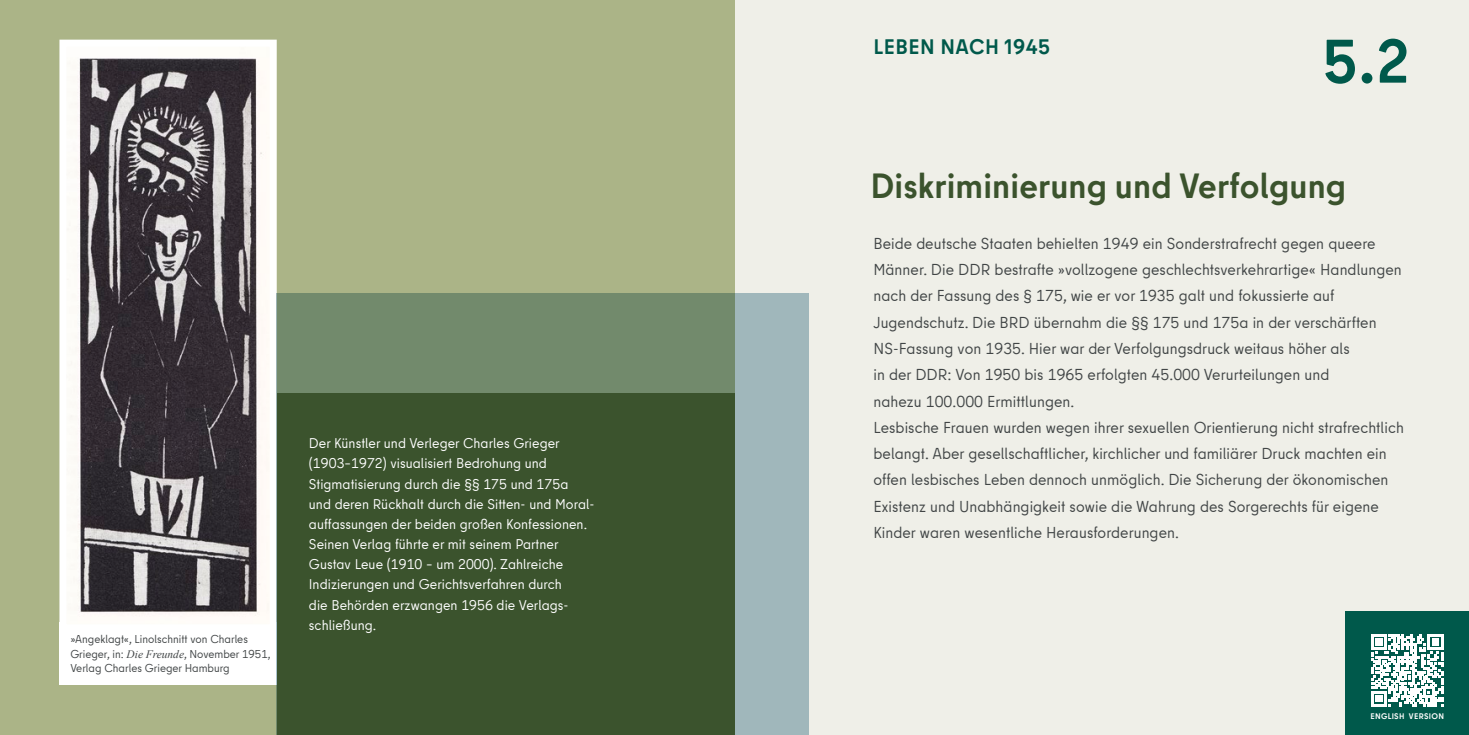
<style>
.page{position:relative;width:1469px;height:735px;background:#fff}
.page>*{position:absolute;margin:0;border:0;box-sizing:border-box;transform-origin:0 0}
.t1{font:700 61.25px "Berlin Type";color:#00594b}
.t2{font:700 35px "Berlin Type";letter-spacing:.005em;color:#3b532d}
.t3{font:700 21px "Berlin Type";letter-spacing:.025em;color:#00594b}
.t4{font:15.75px/26.2px "Berlin Type Office";letter-spacing:.005em;color:#414546}
.t5{font:14px/20.1px "Berlin Type Office";letter-spacing:.005em;color:#fff}
.t6{font:11.38px/14.3px "Berlin Type Office";color:#414546}
.t7{font:700 8.05px "Berlin Type";letter-spacing:.03em;color:#fff}
.s1{font-family:"Times New Roman";font-style:italic}
</style>
<div class="page">
<div style="left:734px;top:0;width:734px;height:734px;background:#efefe8"></div>
<div style="left:0;top:0;width:734px;height:734px;background:#abb487"></div>
<div style="left:1345px;top:611px;width:123px;height:123px;background:#00594b"></div>
<svg style="left:1371px;top:634px;width:72px;height:71px"></svg>
<div style="left:60px;top:622px;width:220px;height:63px;background:#fff"></div>
<svg style="left:59px;top:39px;width:218px;height:595px;background:#7d787b"></svg>
<svg style="left:277px;top:293px;width:532px;height:441px;background:#839b8a"></svg>
<div style="left:277px;top:393px;width:457px;height:341px;background:#3b532d"></div>
<p class="t6" style="left:70px;top:631px;width:202px">»Angeklagt«, Linolschnitt von Charles<br>Grieger, in: <span class="s1">Die Freunde</span>, November 1951,<br>Verlag Charles Grieger Hamburg</p>
<p class="t5" style="left:309px;top:433px;width:287px">Der Künstler und Verleger Charles Grieger (1903–1972) visualisiert Bedrohung und Stigmatisierung durch die §§ 175 und 175a<br>und deren Rückhalt durch die Sitten- und Moral&shy;auffassungen der beiden großen Konfessionen.<br>Seinen Verlag führte er mit seinem Partner Gustav Leue (1910 – um 2000). Zahlreiche Indizierungen und Gerichtsverfahren durch<br>die Behörden erzwangen 1956 die Verlags&shy;schließung.</p>
<p class="t3" style="left:873px;top:34px;width:178px">LEBEN NACH 1945</p>
<p class="t1" style="left:1322px;top:22px;width:88px">5.2</p>
<p class="t2" style="left:870px;top:163px;width:477px">Diskriminierung und Verfolgung</p>
<p class="t4" style="left:873px;top:230px;width:530px">Beide deutsche Staaten behielten 1949 ein Sonderstrafrecht gegen queere Männer. Die DDR bestrafte »vollzogene geschlechtsverkehrartige« Handlungen nach der Fassung des § 175, wie er vor 1935 galt und fokussierte auf Jugendschutz. Die BRD übernahm die §§ 175 und 175a in der verschärften NS-Fassung von 1935. Hier war der Verfolgungsdruck weitaus höher als<br>in der DDR: Von 1950 bis 1965 erfolgten 45.000 Verurteilungen und<br>nahezu 100.000 Ermittlungen.</p>
<p class="t4" style="left:873px;top:414px;width:532px">Lesbische Frauen wurden wegen ihrer sexuellen Orientierung nicht strafrechtlich belangt. Aber gesellschaftlicher, kirchlicher und familiärer Druck machten ein offen lesbisches Leben dennoch unmöglich. Die Sicherung der ökonomischen Existenz und Unabhängigkeit sowie die Wahrung des Sorgerechts für eigene Kinder waren wesentliche Herausforderungen.</p>
<p class="t7" style="left:1370px;top:711px;width:75px">ENGLISH VERSION</p>
</div>
